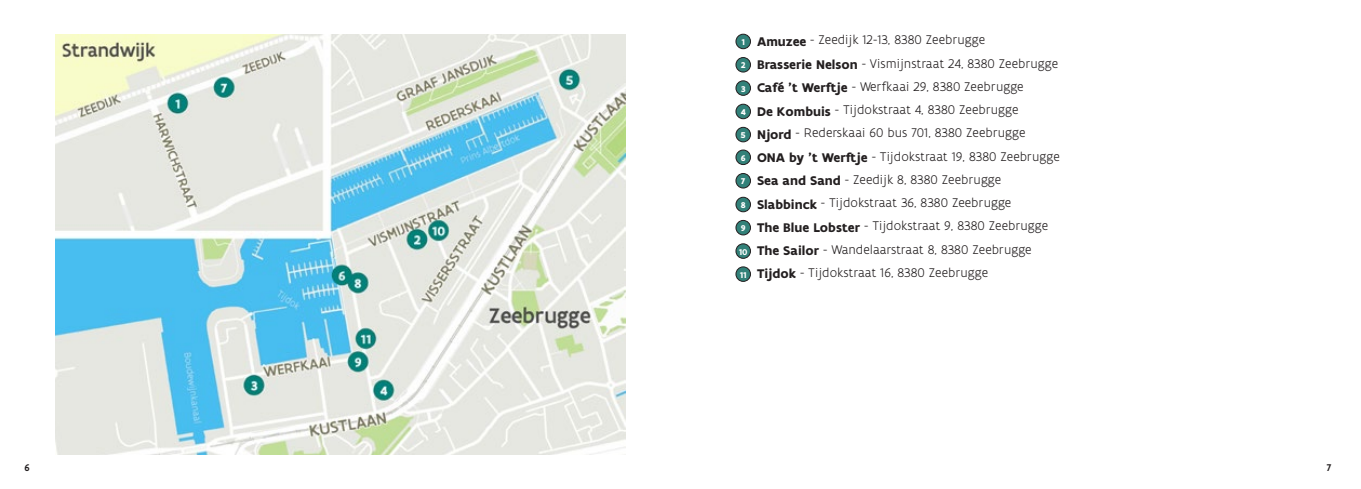
<style>
.page{position:relative;width:1361px;height:489px;background:#fff}
.page>*{position:absolute;margin:0;border:0;box-sizing:border-box;transform-origin:0 0}
.t1{font:300 13.5px "Flanders Art Sans";color:#231f20}
.t2{font:500 10.5px "Flanders Art Sans";color:#231f20}
.t3{font:700 9px "Flanders Art Sans";color:#fff}
.s1{font-weight:700}
</style>
<div class="page">
<div style="left:736px;top:34px;width:14px;height:15px;background:#328179;border-radius:50%"></div>
<div style="left:736px;top:34px;width:14px;height:15px;border:1px solid #231f20;border-radius:50%"></div>
<div style="left:736px;top:58px;width:14px;height:14px;background:#328179;border-radius:50%"></div>
<div style="left:736px;top:57px;width:14px;height:15px;border:1px solid #231f20;border-radius:50%"></div>
<div style="left:736px;top:81px;width:14px;height:14px;background:#328179;border-radius:50%"></div>
<div style="left:736px;top:81px;width:14px;height:15px;border:1px solid #231f20;border-radius:50%"></div>
<div style="left:736px;top:104px;width:14px;height:15px;background:#328179;border-radius:50%"></div>
<div style="left:736px;top:104px;width:14px;height:15px;border:1px solid #231f20;border-radius:50%"></div>
<div style="left:736px;top:127px;width:14px;height:15px;background:#328179;border-radius:50%"></div>
<div style="left:736px;top:127px;width:14px;height:15px;border:1px solid #231f20;border-radius:50%"></div>
<div style="left:736px;top:150px;width:14px;height:15px;background:#328179;border-radius:50%"></div>
<div style="left:736px;top:150px;width:14px;height:15px;border:1px solid #231f20;border-radius:50%"></div>
<div style="left:736px;top:174px;width:14px;height:14px;background:#328179;border-radius:50%"></div>
<div style="left:736px;top:173px;width:14px;height:15px;border:1px solid #231f20;border-radius:50%"></div>
<div style="left:736px;top:197px;width:14px;height:15px;background:#328179;border-radius:50%"></div>
<div style="left:736px;top:197px;width:14px;height:15px;border:1px solid #231f20;border-radius:50%"></div>
<div style="left:736px;top:220px;width:14px;height:15px;background:#328179;border-radius:50%"></div>
<div style="left:736px;top:220px;width:14px;height:15px;border:1px solid #231f20;border-radius:50%"></div>
<div style="left:736px;top:244px;width:14px;height:14px;background:#328179;border-radius:50%"></div>
<div style="left:736px;top:244px;width:14px;height:15px;border:1px solid #231f20;border-radius:50%"></div>
<div style="left:736px;top:267px;width:14px;height:14px;background:#328179;border-radius:50%"></div>
<div style="left:736px;top:267px;width:14px;height:15px;border:1px solid #231f20;border-radius:50%"></div>
<img style="left:55px;top:34px;width:570px;height:421px">
<p class="t3" style="left:741px;top:36px;width:5px">1</p>
<p class="t1" style="left:757px;top:32px;width:229px"><span class="s1">Amuzee</span> - Zeedijk 12-13, 8380 Zeebrugge</p>
<p class="t3" style="left:741px;top:60px;width:6px">2</p>
<p class="t1" style="left:757px;top:55px;width:302px"><span class="s1">Brasserie Nelson</span> - Vismijnstraat 24, 8380 Zeebrugge</p>
<p class="t3" style="left:741px;top:83px;width:6px">3</p>
<p class="t1" style="left:757px;top:78px;width:268px"><span class="s1">Café 't Werftje</span> - Werfkaai 29, 8380 Zeebrugge</p>
<p class="t3" style="left:741px;top:106px;width:7px">4</p>
<p class="t1" style="left:757px;top:102px;width:263px"><span class="s1">De Kombuis</span> - Tijdokstraat 4, 8380 Zeebrugge</p>
<p class="t3" style="left:740px;top:129px;width:7px">5</p>
<p class="t1" style="left:757px;top:125px;width:270px"><span class="s1">Njord</span> - Rederskaai 60 bus 701, 8380 Zeebrugge</p>
<p class="t3" style="left:741px;top:152px;width:6px">6</p>
<p class="t1" style="left:757px;top:148px;width:304px"><span class="s1">ONA by 't Werftje</span> - Tijdokstraat 19, 8380 Zeebrugge</p>
<p class="t3" style="left:741px;top:176px;width:6px">7</p>
<p class="t1" style="left:757px;top:171px;width:246px"><span class="s1">Sea and Sand</span> - Zeedijk 8, 8380 Zeebrugge</p>
<p class="t3" style="left:741px;top:199px;width:6px">8</p>
<p class="t1" style="left:757px;top:195px;width:256px"><span class="s1">Slabbinck</span> - Tijdokstraat 36, 8380 Zeebrugge</p>
<p class="t3" style="left:741px;top:223px;width:6px">9</p>
<p class="t1" style="left:757px;top:218px;width:292px"><span class="s1">The Blue Lobster</span> - Tijdokstraat 9, 8380 Zeebrugge</p>
<p class="t3" style="left:739px;top:246px;width:10px">10</p>
<p class="t1" style="left:757px;top:241px;width:276px"><span class="s1">The Sailor</span> - Wandelaarstraat 8, 8380 Zeebrugge</p>
<p class="t3" style="left:740px;top:269px;width:9px">11</p>
<p class="t1" style="left:757px;top:264px;width:232px"><span class="s1">Tijdok</span> - Tijdokstraat 16, 8380 Zeebrugge</p>
<p class="t2" style="left:24px;top:461px;width:7px">6</p>
<p class="t2" style="left:1327px;top:461px;width:6px">7</p>
</div>
